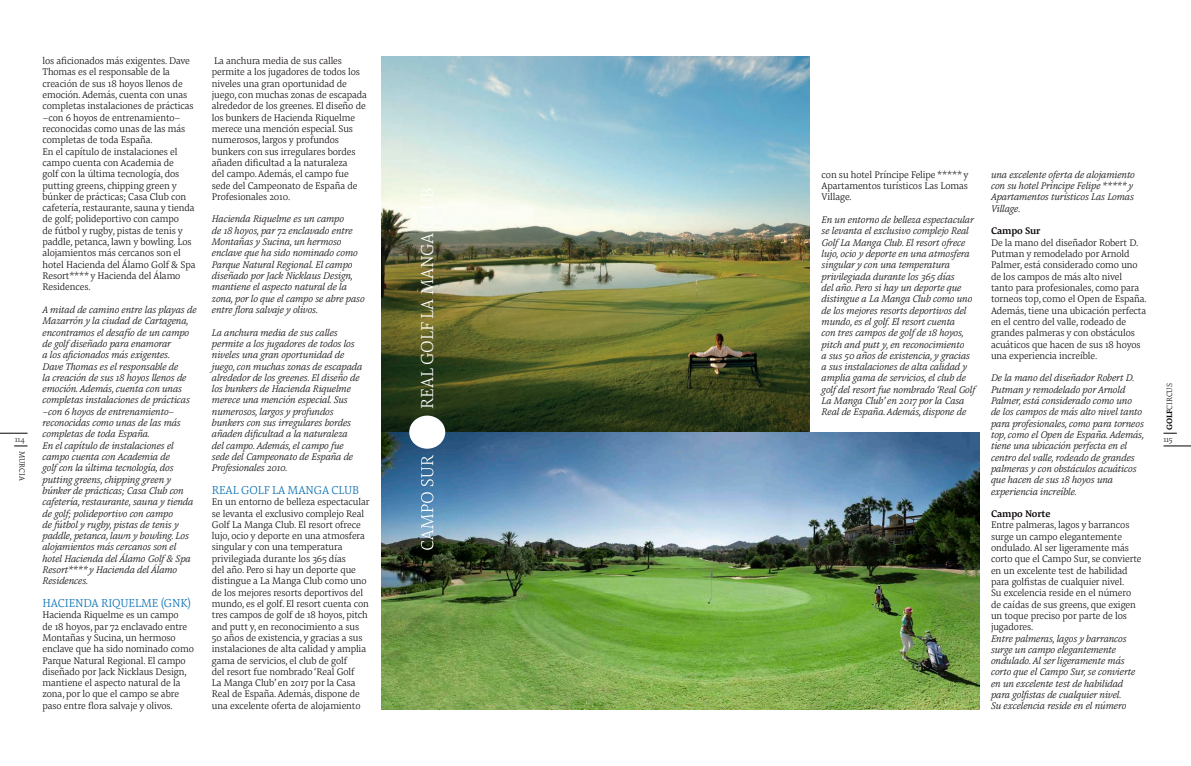
<style>
.page{position:relative;width:1191px;height:766px;background:#fff}
.page>*{position:absolute;margin:0;border:0;box-sizing:border-box;transform-origin:0 0}
.t1{font:300 18px "Pensum Pro";letter-spacing:-.01em;color:#fff}
.t2{font:300 12px "Pensum Pro";letter-spacing:-.01em;color:#006bb0}
.t3{font:italic 300 10px/11.3px "Pensum Pro";letter-spacing:-.01em;color:#080302}
.t4{font:300 10px/11.3px "Pensum Pro";letter-spacing:-.01em;color:#080302}
.t5{font:500 10px "Pensum Pro";letter-spacing:-.01em;color:#080302}
.t6{font:300 8px "Pensum Pro";color:#080302}
.s1{font-weight:700}
</style>
<div class="page">
<img style="left:381px;top:57px;width:428px;height:376px">
<img style="left:381px;top:433px;width:598px;height:276px">
<svg style="left:421px;top:454px;width:12px;height:95px"></svg>
<div style="left:409px;top:415px;width:36px;height:33px;background:#fff;border-radius:50%"></div>
<svg style="left:0;top:433px;width:27px;height:1px"></svg>
<svg style="left:1163px;top:433px;width:13px;height:1px"></svg>
<svg style="left:14px;top:445px;width:13px;height:1px"></svg>
<svg style="left:1163px;top:445px;width:28px;height:1px"></svg>
<p class="t4" style="left:43px;top:55px;width:153px">los aficionados más exigentes. Dave<br>Thomas es el responsable de la creación de sus 18 hoyos llenos de emoción. Además, cuenta con unas completas instalaciones de prácticas –con 6 hoyos de entrenamiento– reconocidas como unas de las más completas de toda España.</p>
<p class="t4" style="left:43px;top:145px;width:154px">En el capítulo de instalaciones el campo cuenta con Academia de<br>golf con la última tecnología, dos putting greens, chipping green y búnker de prácticas; Casa Club con cafetería, restaurante, sauna y tienda de golf; polideportivo con campo<br>de fútbol y rugby, pistas de tenis y paddle, petanca, lawn y bowling. Los alojamientos más cercanos son el hotel Hacienda del Álamo Golf &amp; Spa<br>Resort**** y Hacienda del Álamo<br>Residences.</p>
<p class="t3" style="left:43px;top:304px;width:156px">A mitad de camino entre las playas de<br>Mazarrón y la ciudad de Cartagena, encontramos el desafío de un campo de golf diseñado para enamorar<br>a los aficionados más exigentes.<br>Dave Thomas es el responsable de<br>la creación de sus 18 hoyos llenos de emoción. Además, cuenta con unas completas instalaciones de prácticas –con 6 hoyos de entrenamiento– reconocidas como unas de las más completas de toda España.</p>
<p class="t3" style="left:43px;top:439px;width:152px">En el capítulo de instalaciones el campo cuenta con Academia de<br>golf con la última tecnología, dos putting greens, chipping green y búnker de prácticas; Casa Club con cafetería, restaurante, sauna y tienda de golf; polideportivo con campo<br>de fútbol y rugby, pistas de tenis y paddle, petanca, lawn y bowling. Los alojamientos más cercanos son el hotel Hacienda del Álamo Golf &amp; Spa<br>Resort**** y Hacienda del Álamo<br>Residences.</p>
<p class="t2" style="left:43px;top:594px;width:150px">HACIENDA RIQUELME (GNK)</p>
<p class="t4" style="left:43px;top:609px;width:153px">Hacienda Riquelme es un campo<br>de 18 hoyos, par 72 enclavado entre<br>Montañas y Sucina, un hermoso enclave que ha sido nominado como<br>Parque Natural Regional. El campo diseñado por Jack Nicklaus Design, mantiene el aspecto natural de la zona, por lo que el campo se abre paso entre flora salvaje y olivos.</p>
<p class="t4" style="left:212px;top:55px;width:156px">La anchura media de sus calles permite a los jugadores de todos los niveles una gran oportunidad de juego, con muchas zonas de escapada alrededor de los greenes. El diseño de los bunkers de Hacienda Riquelme merece una mención especial. Sus numerosos, largos y profundos bunkers con sus irregulares bordes añaden dificultad a la naturaleza<br>del campo. Además, el campo fue sede del Campeonato de España de<br>Profesionales 2010.</p>
<p class="t3" style="left:212px;top:213px;width:154px">Hacienda Riquelme es un campo<br>de 18 hoyos, par 72 enclavado entre<br>Montañas y Sucina, un hermoso enclave que ha sido nominado como<br>Parque Natural Regional. El campo diseñado por Jack Nicklaus Design, mantiene el aspecto natural de la zona, por lo que el campo se abre paso entre flora salvaje y olivos.</p>
<p class="t3" style="left:212px;top:326px;width:152px">La anchura media de sus calles permite a los jugadores de todos los niveles una gran oportunidad de juego, con muchas zonas de escapada alrededor de los greenes. El diseño de los bunkers de Hacienda Riquelme merece una mención especial. Sus numerosos, largos y profundos bunkers con sus irregulares bordes añaden dificultad a la naturaleza del campo. Además, el campo fue sede del Campeonato de España de<br>Profesionales 2010.</p>
<p class="t2" style="left:212px;top:481px;width:149px">REAL GOLF LA MANGA CLUB</p>
<p class="t4" style="left:212px;top:496px;width:159px">En un entorno de belleza espectacular se levanta el exclusivo complejo Real Golf La Manga Club. El resort ofrece lujo, ocio y deporte en una atmosfera singular y con una temperatura privilegiada durante los 365 días<br>del año. Pero si hay un deporte que distingue a La Manga Club como uno de los mejores resorts deportivos del mundo, es el golf. El resort cuenta con tres campos de golf de 18 hoyos, pitch and putt y, en reconocimiento a sus 50 años de existencia, y gracias a sus instalaciones de alta calidad y amplia gama de servicios, el club de golf<br>del resort fue nombrado ‘Real Golf<br>La Manga Club’ en 2017 por la Casa Real de España. Además, dispone de una excelente oferta de alojamiento</p>
<p class="t4" style="left:821px;top:169px;width:148px;text-align:justify">con su hotel Príncipe Felipe ***** y Apartamentos turísticos Las Lomas Village.</p>
<p class="t3" style="left:821px;top:214px;width:155px">En un entorno de belleza espectacular se levanta el exclusivo complejo Real Golf La Manga Club. El resort ofrece lujo, ocio y deporte en una atmosfera singular y con una temperatura privilegiada durante los 365 días<br>del año. Pero si hay un deporte que distingue a La Manga Club como uno de los mejores resorts deportivos del mundo, es el golf. El resort cuenta<br>con tres campos de golf de 18 hoyos, pitch and putt y, en reconocimiento<br>a sus 50 años de existencia, y gracias a sus instalaciones de alta calidad y amplia gama de servicios, el club de golf del resort fue nombrado ‘Real Golf La Manga Club’ en 2017 por la Casa Real de España. Además, dispone de</p>
<p class="t3" style="left:991px;top:169px;width:145px">una excelente oferta de alojamiento con su hotel Príncipe Felipe ***** y<br>Apartamentos turísticos Las Lomas<br>Village.</p>
<p class="t5" style="left:991px;top:224px;width:51px">Campo Sur</p>
<p class="t4" style="left:991px;top:236px;width:157px">De la mano del diseñador Robert D.<br>Putman y remodelado por Arnold Palmer, está considerado como uno de los campos de más alto nivel tanto para profesionales, como para torneos top, como el Open de España.<br>Además, tiene una ubicación perfecta en el centro del valle, rodeado de grandes palmeras y con obstáculos acuáticos que hacen de sus 18 hoyos una experiencia increíble.</p>
<p class="t3" style="left:991px;top:372px;width:155px">De la mano del diseñador Robert D.<br>Putman y remodelado por Arnold Palmer, está considerado como uno<br>de los campos de más alto nivel tanto para profesionales, como para torneos top, como el Open de España. Además, tiene una ubicación perfecta en el centro del valle, rodeado de grandes palmeras y con obstáculos acuáticos que hacen de sus 18 hoyos una experiencia increíble.</p>
<p class="t5" style="left:991px;top:506px;width:61px">Campo Norte</p>
<p class="t4" style="left:991px;top:519px;width:152px">Entre palmeras, lagos y barrancos surge un campo elegantemente ondulado. Al ser ligeramente más corto que el Campo Sur, se convierte en un excelente test de habilidad para golfistas de cualquier nivel.<br>Su excelencia reside en el número de caídas de sus greens, que exigen un toque preciso por parte de los jugadores.</p>
<p class="t3" style="left:991px;top:632px;width:146px">Entre palmeras, lagos y barrancos surge un campo elegantemente ondulado. Al ser ligeramente más corto que el Campo Sur, se convierte en un excelente test de habilidad para golfistas de cualquier nivel.<br>Su excelencia reside en el número</p>
<p class="t1" style="left:414px;top:408px;width:222px;rotate:-90deg">REAL GOLF LA MANGA CLUB</p>
<p class="t6" style="left:1164px;top:430px;width:49px;rotate:-90deg"><span class="s1">GOLF</span>CIRCUS</p>
<p class="t6" style="left:15px;top:433px;width:12px">114</p>
<p class="t6" style="left:1163px;top:433px;width:11px">115</p>
<p class="t6" style="left:28px;top:450px;width:31px;rotate:90deg">MURCIA</p>
</div>
